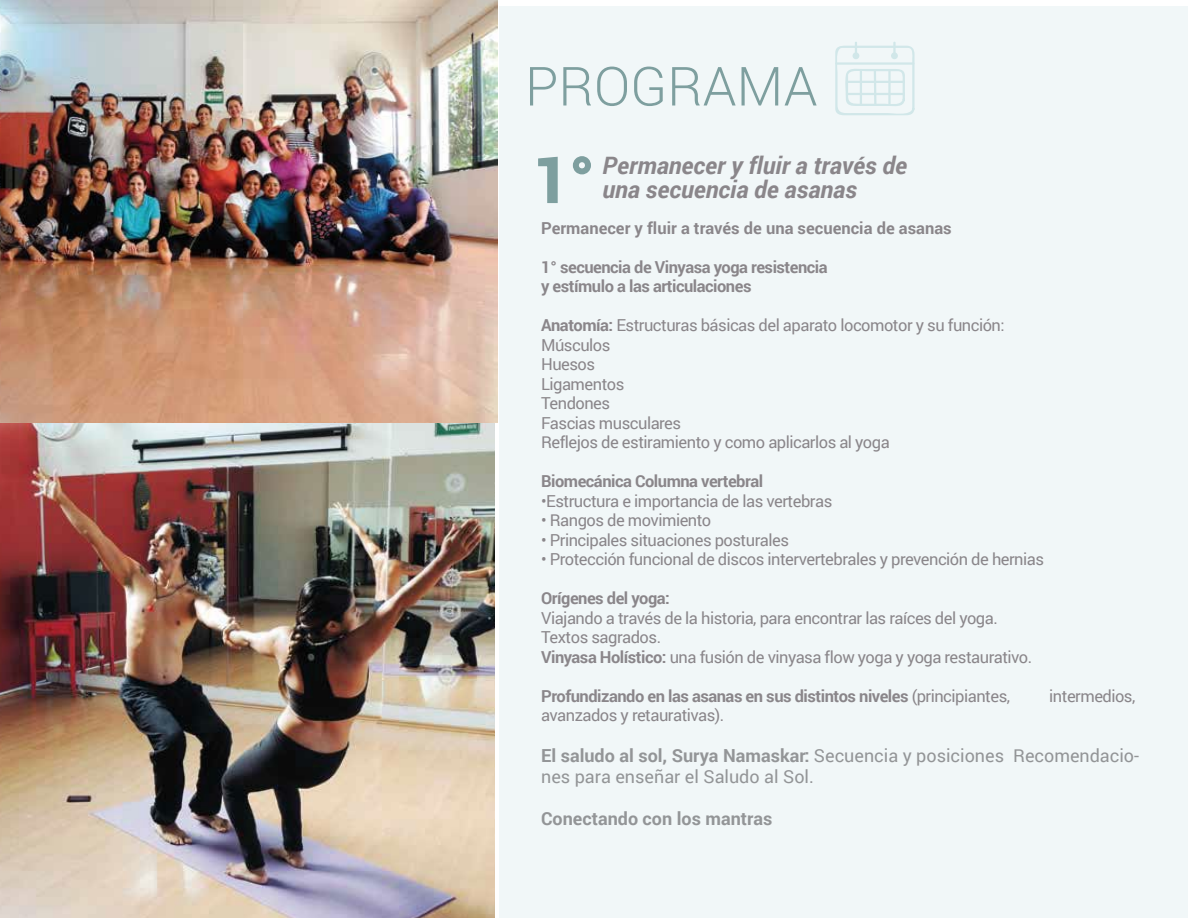
<style>
.page{position:relative;width:1188px;height:918px;background:#fff}
.page>*{position:absolute;margin:0;border:0;box-sizing:border-box;transform-origin:0 0}
.t1{font:700 63px "Roboto";color:#7e9f9f}
.t2{font:300 54px "Roboto";color:#7e9f9f}
.t3{font:italic 700 24px/24px "Roboto";color:#8a868a}
.t4{font:18px/21px "Roboto";color:#939597}
.t5{font:700 18px "Roboto";color:#939597}
.t6{font:16.5px/19.5px "Roboto";letter-spacing:-.03em;color:#8a868a}
.t7{font:700 16.5px/19.5px "Roboto";letter-spacing:-.03em;color:#8a868a}
.t8{font:700 16.5px "Roboto";color:#8a868a}
.s1{font-weight:700}
.s2{font-weight:400}
</style>
<div class="page">
<div style="left:499px;top:6px;width:689px;height:912px;background:#f1f7f8"></div>
<svg style="left:538px;top:156px;width:20px;height:47px"></svg>
<svg style="left:572px;top:156px;width:19px;height:19px"></svg>
<img style="left:0;top:422px;width:494px;height:496px">
<svg style="left:835px;top:42px;width:80px;height:73px"></svg>
<div style="left:891px;top:52px;width:7px;height:7px;background:#d1e7e9;border-radius:50%"></div>
<img style="left:0;top:0;width:497px;height:422px">
<h2 class="t2" style="left:525px;top:49px;width:294px">PROGRAMA</h2>
<h3 class="t3" style="left:603px;top:153px;width:306px">Permanecer y fluir a través de una secuencia de asanas</h3>
<h1 class="t1" style="left:534px;top:135px;width:62px">1°</h1>
<p class="t8" style="left:541px;top:216px;width:412px">Permanecer y fluir a través de una secuencia de asanas</p>
<p class="t7" style="left:541px;top:256px;width:288px">1° secuencia de Vinyasa yoga resistencia y estímulo a las articulaciones</p>
<p class="t6" style="left:541px;top:315px;width:465px"><span class="s1">Anatomía:</span> Estructuras básicas del aparato locomotor y su función:<br>Músculos<br>Huesos<br>Ligamentos<br>Tendones<br>Fascias musculares<br>Reflejos de estiramiento y como aplicarlos al yoga</p>
<p class="t7" style="left:541px;top:471px;width:224px">Biomecánica Columna vertebral</p>
<p class="t6" style="left:541px;top:490px;width:293px">•Estructura e importancia de las vertebras</p>
<p class="t6" style="left:541px;top:510px;width:172px">• Rangos de movimiento</p>
<p class="t6" style="left:541px;top:529px;width:249px">• Principales situaciones posturales</p>
<p class="t6" style="left:541px;top:549px;width:504px">• Protección funcional de discos intervertebrales y prevención de hernias</p>
<p class="t7" style="left:541px;top:588px;width:130px">Orígenes del yoga:</p>
<p class="t6" style="left:541px;top:607px;width:493px">Viajando a través de la historia, para encontrar las raíces del yoga.<br>Textos sagrados.<br><span class="s1">Vinyasa Holístico:</span> una fusión de vinyasa flow yoga y yoga restaurativo.</p>
<p class="t7" style="left:541px;top:685px;width:470px">Profundizando en las asanas en sus distintos niveles <span class="s2">(principiantes,</span></p>
<p class="t6" style="left:1049px;top:686px;width:88px">intermedios,</p>
<p class="t6" style="left:541px;top:705px;width:185px">avanzados y retaurativas).</p>
<p class="t4" style="left:541px;top:744px;width:600px"><span class="s1">El saludo al sol, Surya Namaskar:</span> Secuencia y posiciones Recomendacio&shy;nes para enseñar el Saludo al Sol.</p>
<p class="t5" style="left:541px;top:806px;width:233px">Conectando con los mantras</p>
</div>
